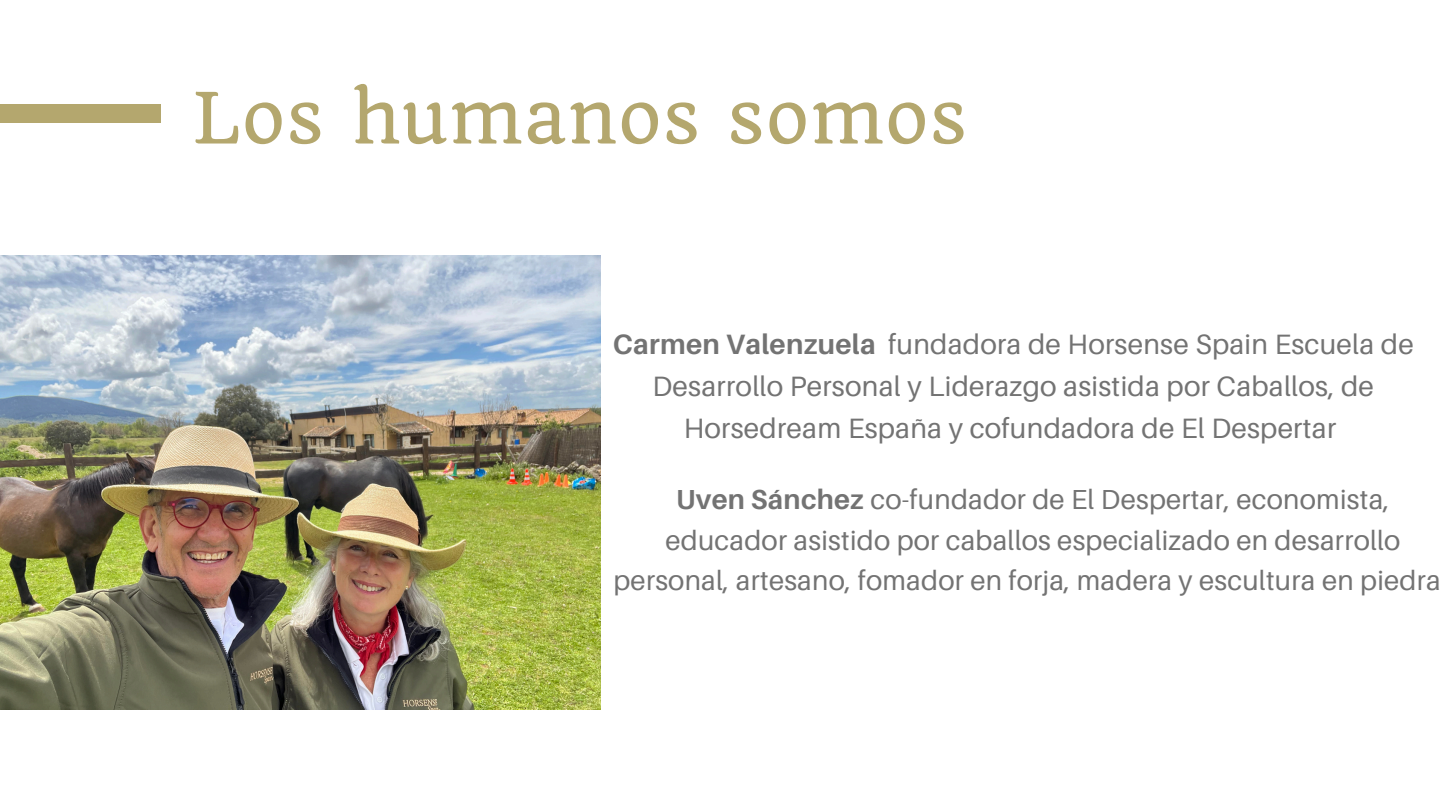
<style>
.page{position:relative;width:1440px;height:810px;background:#fff}
.page>*{position:absolute;margin:0;border:0;box-sizing:border-box;transform-origin:0 0}
.t1{font:69px "Quando";letter-spacing:.02em;color:#b4a76e}
.t2{font:28px/42px "Aileron";letter-spacing:.01em;color:#737373;text-align:center}
.t3{font:27.5px/40.7px "Aileron";letter-spacing:.01em;color:#737373;text-align:center}
.s1{font-weight:700}
</style>
<div class="page">
<div style="left:0;top:104px;width:161px;height:19px;background:#b4a76e"></div>
<img style="left:0;top:255px;width:601px;height:455px">
<h1 class="t1" style="left:193px;top:75px;width:776px">Los humanos somos</h1>
<p class="t2" style="left:613px;top:322px;width:803px"><span class="s1">Carmen Valenzuela</span> fundadora de Horsense Spain Escuela de<br>Desarrollo Personal y Liderazgo asistida por Caballos, de<br>Horsedream España y cofundadora de El Despertar</p>
<p class="t3" style="left:614px;top:478px;width:829px"><span class="s1">Uven Sánchez</span> co-fundador de El Despertar, economista, educador asistido por caballos especializado en desarrollo personal, artesano, fomador en forja, madera y escultura en piedra</p>
</div>
